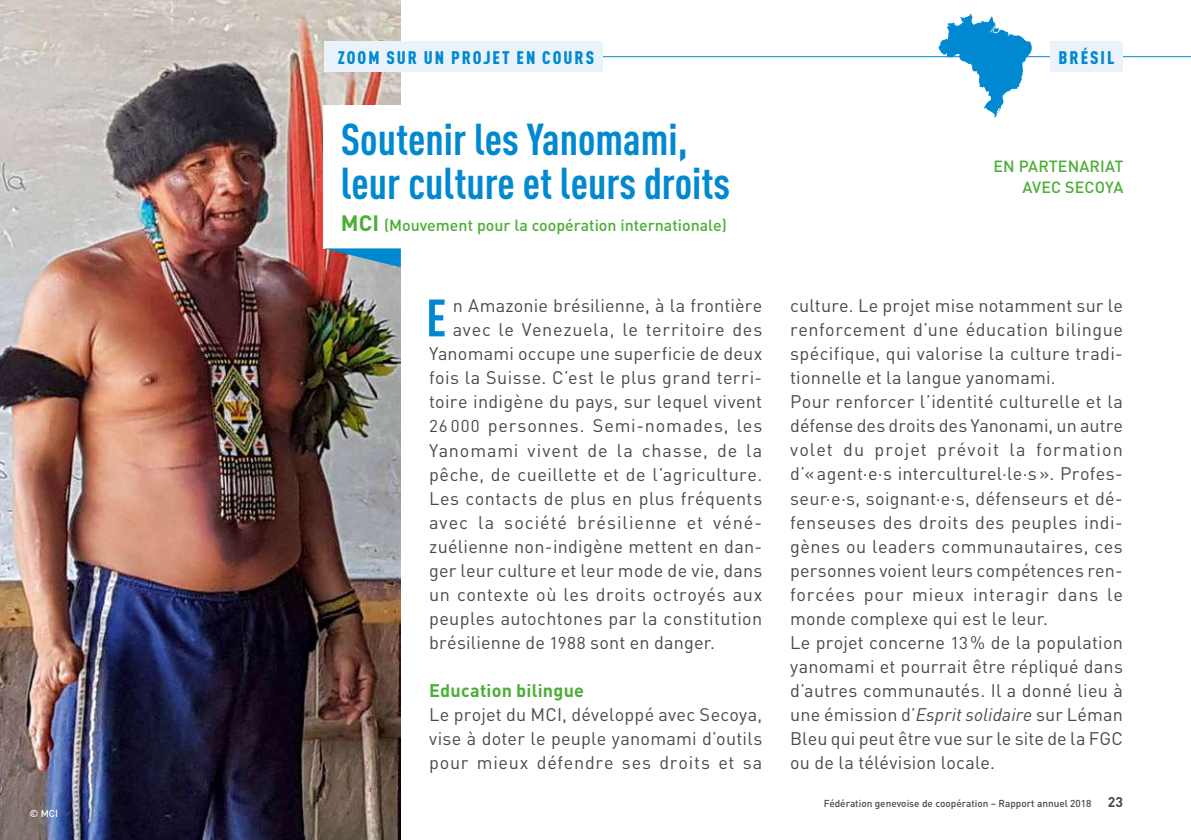
<style>
.page{position:relative;width:1191px;height:840px;background:#fff}
.page>*{position:absolute;margin:0;border:0;box-sizing:border-box;transform-origin:0 0}
.t1{font:700 condensed 51.8px "DINOT";color:#0089d0}
.t2{font:700 condensed 44px/44px "DINOT";color:#0089d0}
.t3{font:18px/24px "DINOT";letter-spacing:.02em;color:#494948;text-align:justify}
.t4{font:18px "DINOT";letter-spacing:.04em;color:#494948}
.t5{font:18px "DINOT";letter-spacing:.055em;color:#494948}
.t6{font:18px "DINOT";letter-spacing:.05em;color:#494948}
.t7{font:900 condensed 18px "DINOT";letter-spacing:.11em;color:#0089d0}
.t8{font:700 18px "DINOT";letter-spacing:.01em;color:#4bae36}
.t9{font:500 16px/21px "DINOT";color:#4bae36;text-align:right}
.t10{font:500 10px "DINOT";color:#494948}
.t11{font:500 10px "DINOT";color:#fff}
.s1{font-weight:700;font-size:22px}
.s2{font-size:17px}
.s3{font-style:italic}
.s4{font-weight:700;font-size:14px}
</style>
<div class="page">
<img style="left:0;top:0;width:401px;height:839px">
<div style="left:324px;top:105px;width:867px;height:143px;background:#fff"></div>
<hr style="left:602px;top:56px;width:589px;height:1px;background:#0089d0">
<div style="left:324px;top:41px;width:278px;height:31px;background:#eaf3fc"></div>
<div style="left:1050px;top:41px;width:73px;height:31px;background:#eaf3fc"></div>
<svg style="left:324px;top:248px;width:77px;height:19px"></svg>
<svg style="left:938px;top:14px;width:94px;height:103px"></svg>
<p class="t11" style="left:30px;top:806px;width:30px">© MCI</p>
<p class="t7" style="left:338px;top:46px;width:258px">ZOOM SUR UN PROJET EN COURS</p>
<p class="t7" style="left:1058px;top:46px;width:57px">BRÉSIL</p>
<h2 class="t2" style="left:341px;top:117px;width:391px">Soutenir les Yanomami, leur culture et leurs droits</h2>
<p class="t9" style="left:341px;top:214px;width:387px"><span class="s1">MCI</span> (Mouvement pour la coopération internationale)</p>
<h1 class="t1" style="left:426px;top:286px;width:22px">E</h1>
<p class="t3" style="left:453px;top:293px;width:311px">n Amazonie brésilienne, à la frontière</p>
<p class="t4" style="left:453px;top:318px;width:311px">avec le Venezuela, le territoire des</p>
<p class="t3" style="left:429px;top:341px;width:335px">Yanomami occupe une superficie de deux</p>
<p class="t3" style="left:429px;top:365px;width:335px">fois la Suisse. C’est le plus grand terri-</p>
<p class="t3" style="left:429px;top:389px;width:335px">toire indigène du pays, sur lequel vivent</p>
<p class="t4" style="left:429px;top:414px;width:335px"><span class="s2">26 000</span> personnes. Semi-nomades, les</p>
<p class="t6" style="left:429px;top:438px;width:335px">Yanomami vivent de la chasse, de la</p>
<p class="t3" style="left:429px;top:461px;width:335px">pêche, de cueillette et de l’agriculture.</p>
<p class="t3" style="left:429px;top:485px;width:335px">Les contacts de plus en plus fréquents</p>
<p class="t5" style="left:429px;top:510px;width:335px">avec la société brésilienne et véné-</p>
<p class="t3" style="left:429px;top:533px;width:335px">zuélienne non-indigène mettent en dan-</p>
<p class="t3" style="left:429px;top:557px;width:335px">ger leur culture et leur mode de vie, dans</p>
<p class="t3" style="left:429px;top:581px;width:335px">un contexte où les droits octroyés aux</p>
<p class="t3" style="left:429px;top:605px;width:335px">peuples autochtones par la constitution</p>
<p class="t3" style="left:429px;top:629px;width:287px">brésilienne de <span class="s2">1988</span> sont en danger.</p>
<p class="t8" style="left:429px;top:678px;width:156px">Education bilingue</p>
<p class="t3" style="left:429px;top:701px;width:335px">Le projet du MCI, développé avec Secoya, vise à doter le peuple yanomami d’outils pour mieux défendre ses droits et sa</p>
<p class="t9" style="left:993px;top:155px;width:131px">EN PARTENARIAT<br>AVEC SECOYA</p>
<p class="t3" style="left:790px;top:293px;width:334px;text-align:left">culture. Le projet mise notamment sur le renforcement d’une éducation bilingue spécifique, qui valorise la culture tradi&shy;tionnelle et la langue yanomami.<br>Pour renforcer l’identité culturelle et la défense des droits des Yanonami, un autre volet du projet prévoit la formation d’« agent·e·s interculturel·le·s ». Profes&shy;seur·e·s, soignant·e·s, défenseurs et dé&shy;fenseuses des droits des peuples indi&shy;gènes ou leaders communautaires, ces personnes voient leurs compétences ren&shy;forcées pour mieux interagir dans le monde complexe qui est le leur.<br>Le projet concerne <span class="s2">13</span>% de la population yanomami et pourrait être répliqué dans d’autres communautés. Il a donné lieu à une émission d’<span class="s3">Esprit solidaire</span> sur Léman Bleu qui peut être vue sur le site de la FGC ou de la télévision locale.</p>
<p class="t10" style="left:823px;top:796px;width:301px">Fédération genevoise de coopération – Rapport annuel 2018 <span class="s4">23</span></p>
</div>
